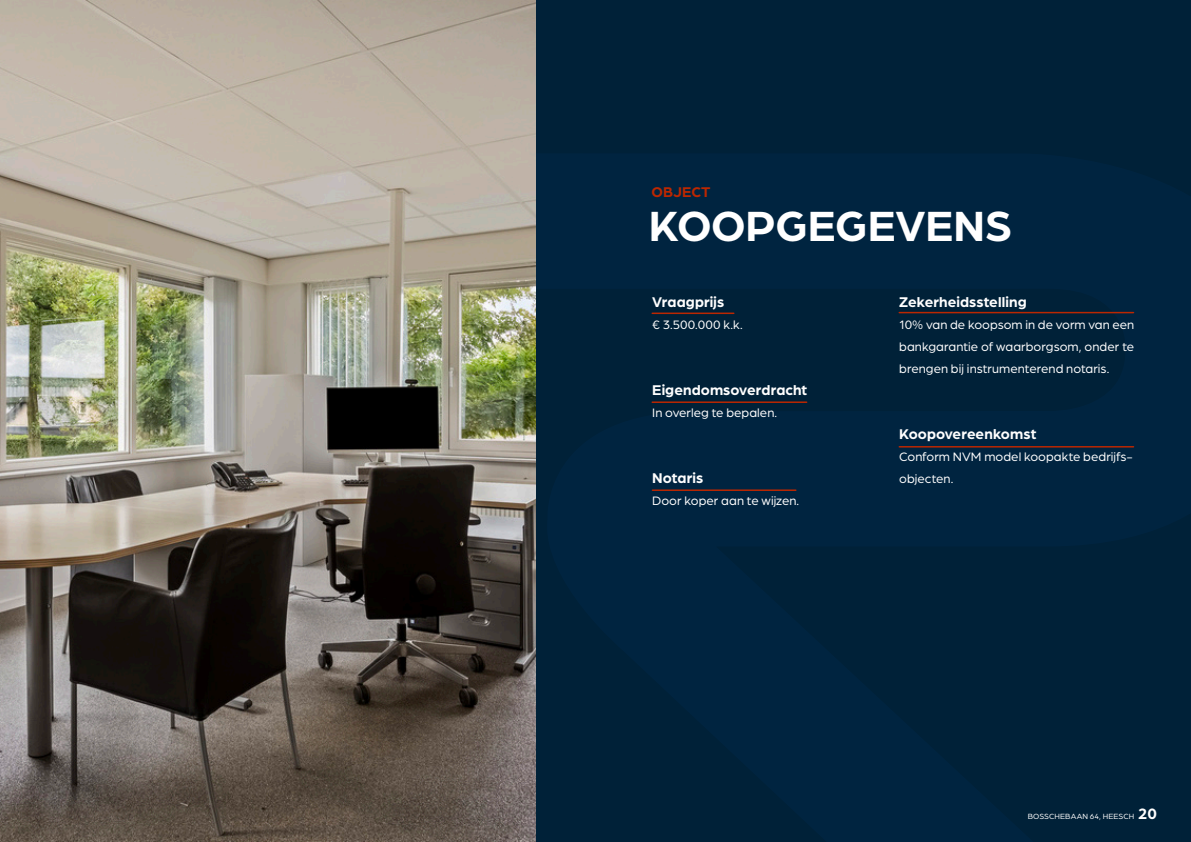
<style>
.page{position:relative;width:1191px;height:842px;background:#002138}
.page>*{position:absolute;margin:0;border:0;box-sizing:border-box;transform-origin:0 0}
.Koppen_groot_wit{font:700 45px "Arboria";color:#fff}
.Broodtekst_wit{font:700 15px "Arboria";letter-spacing:.005em;color:#fff}
.Kopjes_klein_rood{font:700 15px "Arboria";letter-spacing:.01em;color:#bc2701}
.Broodtekst_wit-2{font:13px/22px "Arboria";color:#fff;text-align:justify}
.t1{font:8px "Arboria";letter-spacing:.02em;color:#fff}
.s1{font-weight:700;font-size:16px}
</style>
<div class="page">
<img style="left:0;top:1px;width:535px;height:841px">
<hr style="left:652px;top:313px;width:82px;height:1px;background:#bc2701">
<hr style="left:899px;top:312px;width:234px;height:1px;background:#bc2701">
<hr style="left:652px;top:401px;width:154px;height:2px;background:#bc2701">
<hr style="left:652px;top:489px;width:144px;height:2px;background:#bc2701">
<hr style="left:899px;top:446px;width:234px;height:1px;background:#bc2701">
<p class="Kopjes_klein_rood" style="left:651px;top:181px;width:61px">OBJECT</p>
<p class="Koppen_groot_wit" style="left:649px;top:195px;width:365px">KOOPGEGEVENS</p>
<p class="Broodtekst_wit" style="left:652px;top:291px;width:74px">Vraagprijs</p>
<p class="Broodtekst_wit-2" style="left:652px;top:313px;width:92px">€ 3.500.000 k.k.</p>
<p class="Broodtekst_wit" style="left:652px;top:379px;width:157px">Eigendomsoverdracht</p>
<p class="Broodtekst_wit-2" style="left:652px;top:401px;width:126px">In overleg te bepalen.</p>
<p class="Broodtekst_wit" style="left:652px;top:467px;width:53px">Notaris</p>
<p class="Broodtekst_wit-2" style="left:652px;top:489px;width:149px">Door koper aan te wijzen.</p>
<p class="Broodtekst_wit" style="left:899px;top:291px;width:129px">Zekerheidsstelling</p>
<p class="Broodtekst_wit-2" style="left:899px;top:313px;width:236px">10% van de koopsom in de vorm van een bankgarantie of waarborgsom, onder te brengen bij instrumenterend notaris.</p>
<p class="Broodtekst_wit" style="left:899px;top:423px;width:139px">Koopovereenkomst</p>
<p class="Broodtekst_wit-2" style="left:899px;top:445px;width:235px">Conform NVM model koopakte bedrijfs-</p>
<p class="Broodtekst_wit-2" style="left:899px;top:467px;width:56px">objecten.</p>
<p class="t1" style="left:1027px;top:811px;width:131px">BOSSCHEBAAN 64, HEESCH <span class="s1">20</span></p>
</div>
